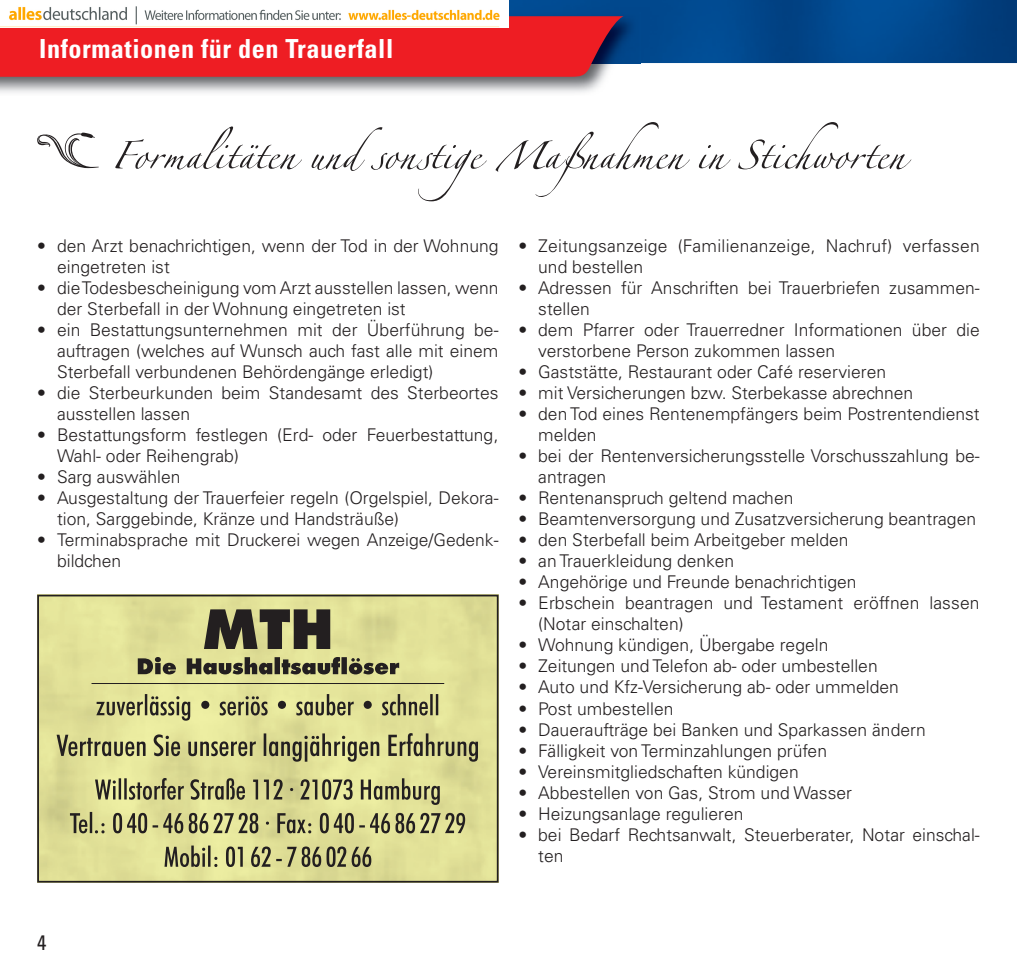
<style>
.page{position:relative;width:1017px;height:968px;background:#fff}
.page>*{position:absolute;margin:0;border:0;box-sizing:border-box;transform-origin:0 0}
.t1{font:63px "Linotype Zapfino One";color:#231f20}
.t2{font:700 condensed 26.25px "Univers";letter-spacing:.02em;color:#fff}
.t3{font:condensed 21px "Univers";color:#231f20}
.t4{font:300 17.5px/21px "Univers";color:#231f20}
</style>
<div class="page">
<img style="left:509px;top:0;width:508px;height:63px">
<img style="left:0;top:13px;width:640px;height:80px">
<svg style="left:0;top:16px;width:624px;height:61px;background:#e6242b"></svg>
<svg style="left:37px;top:133px;width:62px;height:35px"></svg>
<img style="left:40px;top:597px;width:456px;height:282px">
<div style="left:37px;top:594px;width:462px;height:288px;border:2px solid #231f20"></div>
<hr style="left:92px;top:683px;width:352px;height:1px;background:#231f20">
<svg style="left:204px;top:609px;width:126px;height:40px;background:#5b5843"></svg>
<svg style="left:138px;top:657px;width:261px;height:17px;background:#7e7c59"></svg>
<svg style="left:96px;top:694px;width:342px;height:26px;background:#b9b87f"></svg>
<svg style="left:57px;top:733px;width:421px;height:28px;background:#b0af79"></svg>
<svg style="left:95px;top:777px;width:345px;height:27px;background:#b1af79"></svg>
<svg style="left:70px;top:811px;width:395px;height:22px;background:#aaa874"></svg>
<svg style="left:165px;top:845px;width:206px;height:21px;background:#a4a271"></svg>
<img style="left:0;top:6px;width:508px;height:21px">
<h2 class="t2" style="left:39px;top:33px;width:356px">Informationen für den Trauerfall</h2>
<h1 class="t1" style="left:111px;top:109px;width:795px">Formalitäten und sonstige Maßnahmen in Stichworten</h1>
<p class="t4" style="left:57px;top:235px;width:443px;text-indent:-20px">• den Arzt benachrichtigen, wenn der Tod in der Wohnung eingetreten ist</p>
<p class="t4" style="left:57px;top:277px;width:443px;text-indent:-20px">• die Todesbescheinigung vom Arzt ausstellen lassen, wenn der Sterbefall in der Wohnung eingetreten ist</p>
<p class="t4" style="left:57px;top:319px;width:443px;text-align:justify;text-indent:-20px">• ein Bestattungsunternehmen mit der Überführung be&shy;auftragen (welches auf Wunsch auch fast alle mit einem Sterbefall verbundenen Behördengänge erledigt)</p>
<p class="t4" style="left:57px;top:382px;width:443px;text-indent:-20px">• die Sterbeurkunden beim Standesamt des Sterbeortes ausstellen lassen</p>
<p class="t4" style="left:57px;top:424px;width:443px;text-indent:-20px">• Bestattungsform festlegen (Erd- oder Feuerbestattung,<br>Wahl- oder Reihengrab)</p>
<p class="t4" style="left:37px;top:466px;width:145px">• Sarg auswählen</p>
<p class="t4" style="left:57px;top:487px;width:443px;text-indent:-20px">• Ausgestaltung der Trauerfeier regeln (Orgelspiel, Dekora&shy;tion, Sarggebinde, Kränze und Handsträuße)</p>
<p class="t4" style="left:57px;top:529px;width:443px;text-indent:-20px">• Terminabsprache mit Druckerei wegen Anzeige/Gedenk&shy;bildchen</p>
<p class="t4" style="left:538px;top:235px;width:443px;text-indent:-20px">• Zeitungsanzeige (Familienanzeige, Nachruf) verfassen und bestellen</p>
<p class="t4" style="left:538px;top:277px;width:443px;text-indent:-20px">• Adressen für Anschriften bei Trauerbriefen zusammen&shy;stellen</p>
<p class="t4" style="left:538px;top:319px;width:443px;text-indent:-20px">• dem Pfarrer oder Trauerredner Informationen über die verstorbene Person zukommen lassen</p>
<p class="t4" style="left:518px;top:361px;width:369px">• Gaststätte, Restaurant oder Café reservieren</p>
<p class="t4" style="left:518px;top:382px;width:396px">• mit Versicherungen bzw. Sterbekasse abrechnen</p>
<p class="t4" style="left:538px;top:403px;width:443px;text-indent:-20px">• den Tod eines Rentenempfängers beim Postrentendienst melden</p>
<p class="t4" style="left:538px;top:445px;width:443px;text-indent:-20px">• bei der Rentenversicherungsstelle Vorschusszahlung be&shy;antragen</p>
<p class="t4" style="left:518px;top:487px;width:277px">• Rentenanspruch geltend machen</p>
<p class="t4" style="left:518px;top:508px;width:459px">• Beamtenversorgung und Zusatzversicherung beantragen</p>
<p class="t4" style="left:518px;top:529px;width:332px">• den Sterbefall beim Arbeitgeber melden</p>
<p class="t4" style="left:518px;top:550px;width:217px">• an Trauerkleidung denken</p>
<p class="t4" style="left:518px;top:571px;width:340px">• Angehörige und Freunde benachrichtigen</p>
<p class="t4" style="left:538px;top:592px;width:443px;text-indent:-20px">• Erbschein beantragen und Testament eröffnen lassen (Notar einschalten)</p>
<p class="t4" style="left:518px;top:634px;width:311px">• Wohnung kündigen, Übergabe regeln</p>
<p class="t4" style="left:518px;top:655px;width:361px">• Zeitungen und Telefon ab- oder umbestellen</p>
<p class="t4" style="left:518px;top:676px;width:382px">• Auto und Kfz-Versicherung ab- oder ummelden</p>
<p class="t4" style="left:518px;top:697px;width:157px">• Post umbestellen</p>
<p class="t4" style="left:518px;top:718px;width:409px">• Daueraufträge bei Banken und Sparkassen ändern</p>
<p class="t4" style="left:518px;top:739px;width:310px">• Fälligkeit von Terminzahlungen prüfen</p>
<p class="t4" style="left:518px;top:760px;width:282px">• Vereinsmitgliedschaften kündigen</p>
<p class="t4" style="left:518px;top:781px;width:335px">• Abbestellen von Gas, Strom und Wasser</p>
<p class="t4" style="left:518px;top:802px;width:227px">• Heizungsanlage regulieren</p>
<p class="t4" style="left:538px;top:823px;width:443px;text-indent:-20px">• bei Bedarf Rechtsanwalt, Steuerberater, Notar einschal&shy;ten</p>
<p class="t3" style="left:37px;top:929px;width:11px">4</p>
</div>
